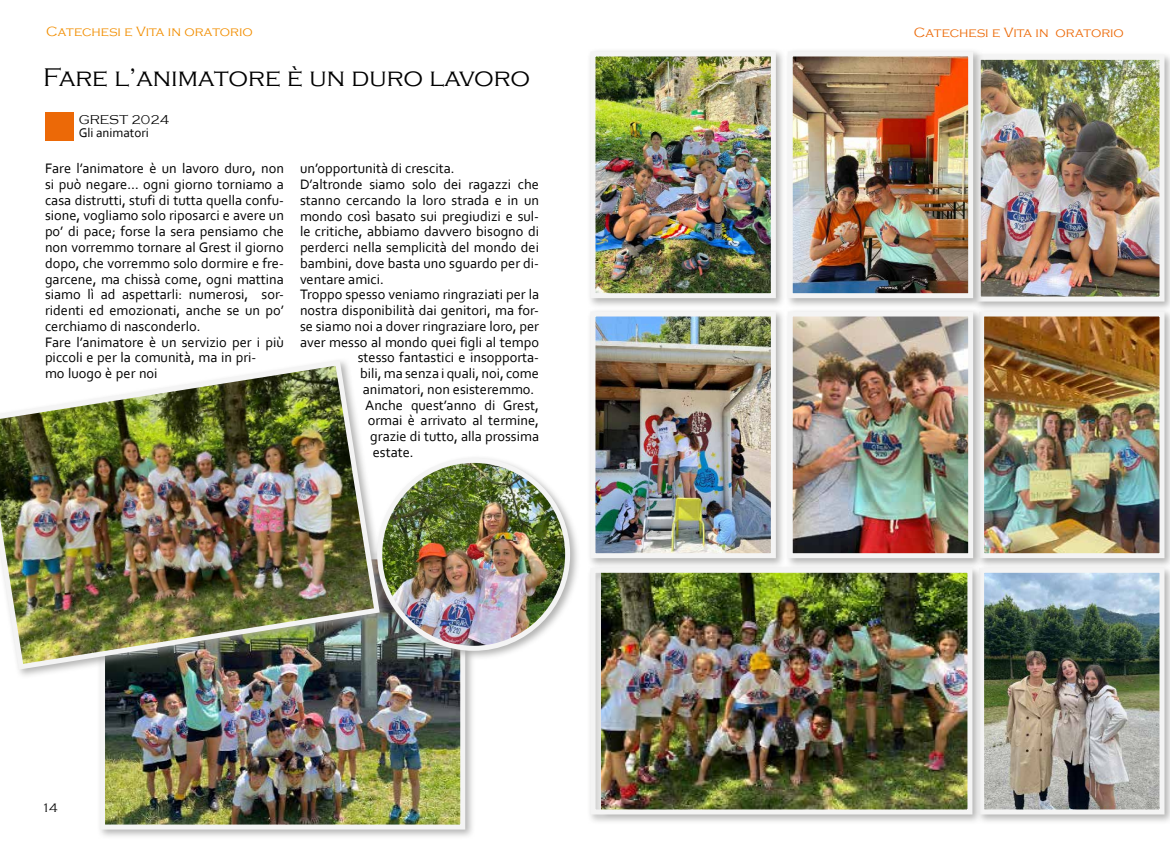
<style>
.page{position:relative;width:1170px;height:851px;background:#fff}
.page>*{position:absolute;margin:0;border:0;box-sizing:border-box;transform-origin:0 0}
.t1{font:300 26.25px "Copperplate Gothic";color:#000}
.t2{font:14.38px/15.8px "Corbel";color:#000}
.t3{font:300 13.75px "Copperplate Gothic";color:#f28e00}
.t4{font:300 13.75px "Copperplate Gothic";color:#ec6907}
.t5{font:13.12px "Corbel";color:#000}
.t6{font:300 13.12px "Copperplate Gothic";color:#000}
.t7{font:300 12.5px "Copperplate Gothic";color:#000}
</style>
<div class="page">
<div style="left:45px;top:112px;width:28px;height:29px;background:#ec6907"></div>
<div style="left:975px;top:564px;width:194px;height:260px;background:#9d9d9c;opacity:.75"></div>
<img style="left:985px;top:573px;width:173px;height:235px">
<div style="left:979px;top:567px;width:185px;height:247px;border:5px solid #f4f4f4"></div>
<div style="left:97px;top:551px;width:378px;height:288px;background:#9d9d9c;opacity:.75"></div>
<img style="left:106px;top:661px;width:353px;height:162px">
<div style="left:100px;top:554px;width:365px;height:275px;border:5px solid #f4f4f4"></div>
<div style="left:587px;top:564px;width:395px;height:260px;background:#9d9d9c;opacity:.75"></div>
<img style="left:601px;top:573px;width:365px;height:235px">
<div style="left:590px;top:567px;width:382px;height:247px;border:5px solid #f4f4f4"></div>
<div style="left:972px;top:51px;width:197px;height:261px;background:#9d9d9c;opacity:.75"></div>
<img style="left:983px;top:61px;width:175px;height:234px">
<div style="left:975px;top:55px;width:189px;height:246px;border:5px solid #f4f4f4"></div>
<div style="left:0;top:357px;width:389px;height:322px;background:#9d9d9c;opacity:.75"></div>
<img style="left:0;top:357px;width:382px;height:315px">
<div style="left:975px;top:308px;width:194px;height:260px;background:#9d9d9c;opacity:.75"></div>
<img style="left:985px;top:317px;width:173px;height:235px">
<div style="left:979px;top:311px;width:185px;height:247px;border:5px solid #f4f4f4"></div>
<div style="left:784px;top:308px;width:199px;height:260px;background:#9d9d9c;opacity:.75"></div>
<img style="left:793px;top:317px;width:174px;height:235px">
<div style="left:787px;top:311px;width:186px;height:247px;border:5px solid #f4f4f4"></div>
<div style="left:587px;top:308px;width:199px;height:260px;background:#9d9d9c;opacity:.75"></div>
<img style="left:596px;top:317px;width:173px;height:235px">
<div style="left:590px;top:311px;width:185px;height:247px;border:5px solid #f4f4f4"></div>
<div style="left:784px;top:48px;width:199px;height:260px;background:#9d9d9c;opacity:.75"></div>
<img style="left:793px;top:57px;width:174px;height:235px">
<div style="left:787px;top:51px;width:186px;height:247px;border:5px solid #f4f4f4"></div>
<div style="left:587px;top:48px;width:199px;height:260px;background:#9d9d9c;opacity:.75"></div>
<img style="left:596px;top:57px;width:173px;height:235px">
<div style="left:590px;top:51px;width:185px;height:247px;border:5px solid #f4f4f4"></div>
<div style="left:374px;top:454px;width:206px;height:207px;background:#9d9d9c;opacity:.75"></div>
<img style="left:379px;top:460px;width:188px;height:188px;border-radius:94px">
<div style="left:377px;top:458px;width:193px;height:192px;border:5px solid #f4f4f4;border-radius:50%"></div>
<p class="t3" style="left:46px;top:24px;width:208px">Catechesi e Vita in oratorio</p>
<p class="t4" style="left:913px;top:25px;width:212px">Catechesi e Vita in oratorio</p>
<h1 class="t1" style="left:43px;top:63px;width:488px">Fare l’animatore è un duro lavoro</h1>
<p class="t6" style="left:79px;top:112px;width:92px">GREST 2024</p>
<p class="t5" style="left:79px;top:125px;width:72px">Gli animatori</p>
<p class="t2" style="left:45px;top:160px;width:240px">Fare l’animatore è un lavoro duro, non si può negare… ogni giorno torniamo a casa distrutti, stufi di tutta quella confu&shy;sione, vogliamo solo riposarci e avere un po’ di pace; forse la sera pensiamo che non vorremmo tornare al Grest il giorno dopo, che vorremmo solo dormire e fre&shy;garcene, ma chissà come, ogni mattina siamo lì ad aspettarli: numerosi, sor&shy;ridenti ed emozionati, anche se un po’ cerchiamo di nasconderlo.<br>Fare l’animatore è un servizio per i più piccoli e per la comunità, ma in pri-<br>mo luogo è per noi</p>
<p class="t2" style="left:300px;top:160px;width:156px">un’opportunità di crescita.</p>
<p class="t2" style="left:300px;top:176px;width:240px">D’altronde siamo solo dei ragazzi che</p>
<p class="t2" style="left:300px;top:192px;width:240px">stanno cercando la loro strada e in un</p>
<p class="t2" style="left:300px;top:207px;width:240px">mondo così basato sui pregiudizi e sul-</p>
<p class="t2" style="left:300px;top:223px;width:240px">le critiche, abbiamo davvero bisogno di</p>
<p class="t2" style="left:300px;top:239px;width:240px">perderci nella semplicità del mondo dei</p>
<p class="t2" style="left:300px;top:255px;width:240px">bambini, dove basta uno sguardo per di-</p>
<p class="t2" style="left:300px;top:270px;width:85px">ventare amici.</p>
<p class="t2" style="left:300px;top:286px;width:240px">Troppo spesso veniamo ringraziati per la</p>
<p class="t2" style="left:300px;top:302px;width:240px">nostra disponibilità dai genitori, ma for-</p>
<p class="t2" style="left:300px;top:318px;width:240px">se siamo noi a dover ringraziare loro, per</p>
<p class="t2" style="left:300px;top:333px;width:240px">aver messo al mondo quei figli al tempo</p>
<p class="t2" style="left:357px;top:349px;width:183px">stesso fantastici e insopporta-</p>
<p class="t2" style="left:360px;top:365px;width:180px">bili, ma senza i quali, noi, come</p>
<p class="t2" style="left:363px;top:381px;width:173px">animatori, non esisteremmo.</p>
<p class="t2" style="left:365px;top:396px;width:175px">Anche quest’anno di Grest,</p>
<p class="t2" style="left:368px;top:412px;width:173px">ormai è arrivato al termine,</p>
<p class="t2" style="left:370px;top:428px;width:170px">grazie di tutto, alla prossima</p>
<p class="t2" style="left:373px;top:444px;width:42px">estate.</p>
<p class="t7" style="left:41px;top:801px;width:18px">14</p>
</div>
